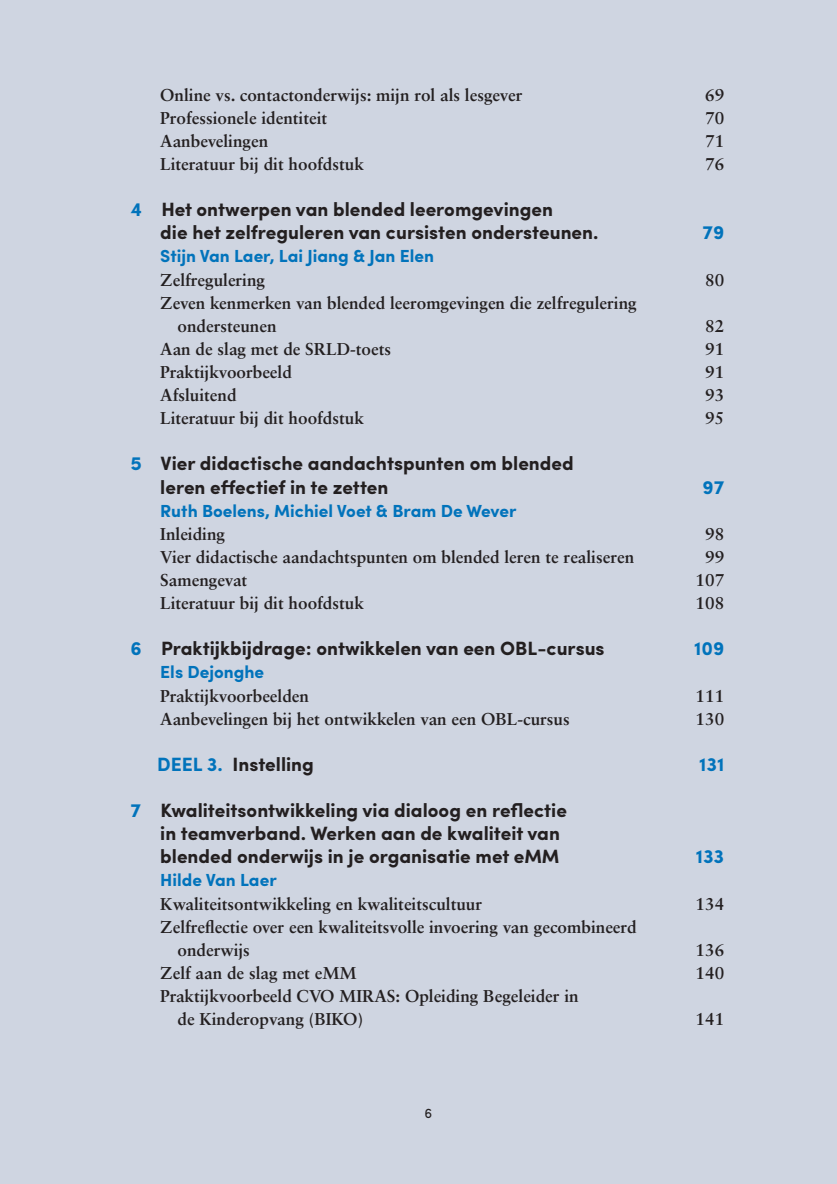
<style>
.page{position:relative;width:837px;height:1184px;background:#fff}
.page>*{position:absolute;margin:0;border:0;box-sizing:border-box;transform-origin:0 0}
.t1{font:700 19.25px/23.1px "Sofia Pro";color:#231f20}
.t2{font:700 19.25px "Sofia Pro";color:#0173bb}
.t3{font:700 17.5px "Sofia Pro";color:#0173bb}
.t4{font:700 17.15px/23.1px "Sabon LT Std";color:#231f20}
.t5{font:14px "Sofia Pro";color:#231f20}
.s1{color:#0173bb}
</style>
<div class="page">
<div style="left:0;top:0;width:836px;height:1184px;background:#cfd5e1"></div>
<p class="t4" style="left:160px;top:83px;width:363px">Online vs. contactonderwijs: mijn rol als lesgever</p>
<p class="t4" style="left:705px;top:83px;width:21px">69</p>
<p class="t4" style="left:160px;top:106px;width:168px">Professionele identiteit</p>
<p class="t4" style="left:705px;top:106px;width:21px">70</p>
<p class="t4" style="left:160px;top:129px;width:109px">Aanbevelingen</p>
<p class="t4" style="left:705px;top:129px;width:21px">71</p>
<p class="t4" style="left:160px;top:152px;width:205px">Literatuur bij dit hoofdstuk</p>
<p class="t4" style="left:705px;top:152px;width:21px">76</p>
<p class="t1" style="left:160px;top:197px;width:439px;text-indent:-30px"><span class="s1">4</span> Het ontwerpen van blended leeromgevingen<br>die het zelfreguleren van cursisten ondersteunen.</p>
<p class="t2" style="left:702px;top:218px;width:23px">79</p>
<p class="t3" style="left:160px;top:243px;width:275px">Stijn Van Laer, Lai Jiang &amp; Jan Elen</p>
<p class="t4" style="left:160px;top:268px;width:106px">Zelfregulering</p>
<p class="t4" style="left:705px;top:268px;width:21px">80</p>
<p class="t4" style="left:177px;top:291px;width:460px;text-indent:-17px">Zeven kenmerken van blended leeromgevingen die zelfregulering ondersteunen</p>
<p class="t4" style="left:705px;top:314px;width:21px">82</p>
<p class="t4" style="left:160px;top:337px;width:232px">Aan de slag met de SRLD-toets</p>
<p class="t4" style="left:705px;top:337px;width:21px">91</p>
<p class="t4" style="left:160px;top:360px;width:133px">Praktijkvoorbeeld</p>
<p class="t4" style="left:705px;top:360px;width:21px">91</p>
<p class="t4" style="left:160px;top:383px;width:78px">Afsluitend</p>
<p class="t4" style="left:705px;top:383px;width:21px">93</p>
<p class="t4" style="left:160px;top:406px;width:205px">Literatuur bij dit hoofdstuk</p>
<p class="t4" style="left:705px;top:406px;width:21px">95</p>
<p class="t1" style="left:160px;top:451px;width:415px;text-indent:-30px"><span class="s1">5</span> Vier didactische aandachtspunten om blended leren effectief in te zetten</p>
<p class="t2" style="left:702px;top:472px;width:23px">97</p>
<p class="t3" style="left:160px;top:497px;width:357px">Ruth Boelens, Michiel Voet &amp; Bram De Wever</p>
<p class="t4" style="left:160px;top:522px;width:66px">Inleiding</p>
<p class="t4" style="left:705px;top:522px;width:21px">98</p>
<p class="t4" style="left:160px;top:545px;width:475px">Vier didactische aandachtspunten om blended leren te realiseren</p>
<p class="t4" style="left:705px;top:545px;width:21px">99</p>
<p class="t4" style="left:160px;top:568px;width:88px">Samengevat</p>
<p class="t4" style="left:695px;top:568px;width:30px">107</p>
<p class="t4" style="left:160px;top:591px;width:205px">Literatuur bij dit hoofdstuk</p>
<p class="t4" style="left:695px;top:591px;width:30px">108</p>
<p class="t1" style="left:130px;top:636px;width:475px"><span class="s1">6</span> Praktijkbijdrage: ontwikkelen van een OBL-cursus</p>
<p class="t2" style="left:694px;top:634px;width:32px">109</p>
<p class="t3" style="left:160px;top:659px;width:105px">Els Dejonghe</p>
<p class="t4" style="left:160px;top:683px;width:150px">Praktijkvoorbeelden</p>
<p class="t4" style="left:695px;top:683px;width:30px">111</p>
<p class="t4" style="left:160px;top:706px;width:411px">Aanbevelingen bij het ontwikkelen van een OBL-cursus</p>
<p class="t4" style="left:695px;top:706px;width:30px">130</p>
<p class="t1" style="left:157px;top:751px;width:158px"><span class="s1">DEEL 3.</span> Instelling</p>
<p class="t2" style="left:699px;top:749px;width:27px">131</p>
<p class="t1" style="left:160px;top:797px;width:408px;text-indent:-30px"><span class="s1">7</span> Kwaliteitsontwikkeling via dialoog en reflectie in teamverband. Werken aan de kwaliteit van blended onderwijs in je organisatie met eMM</p>
<p class="t2" style="left:695px;top:842px;width:30px">133</p>
<p class="t3" style="left:160px;top:867px;width:118px">Hilde Van Laer</p>
<p class="t4" style="left:160px;top:891px;width:323px">Kwaliteitsontwikkeling en kwaliteitscultuur</p>
<p class="t4" style="left:695px;top:891px;width:30px">134</p>
<p class="t4" style="left:177px;top:914px;width:460px;text-indent:-17px">Zelfreflectie over een kwaliteitsvolle invoering van gecombineerd onderwijs</p>
<p class="t4" style="left:695px;top:937px;width:30px">136</p>
<p class="t4" style="left:160px;top:961px;width:198px">Zelf aan de slag met eMM</p>
<p class="t4" style="left:695px;top:961px;width:30px">140</p>
<p class="t4" style="left:177px;top:984px;width:402px;text-indent:-17px">Praktijkvoorbeeld CVO MIRAS: Opleiding Begeleider in de Kinderopvang (BIKO)</p>
<p class="t4" style="left:695px;top:1007px;width:30px">141</p>
<p class="t5" style="left:424px;top:1102px;width:9px">6</p>
</div>
